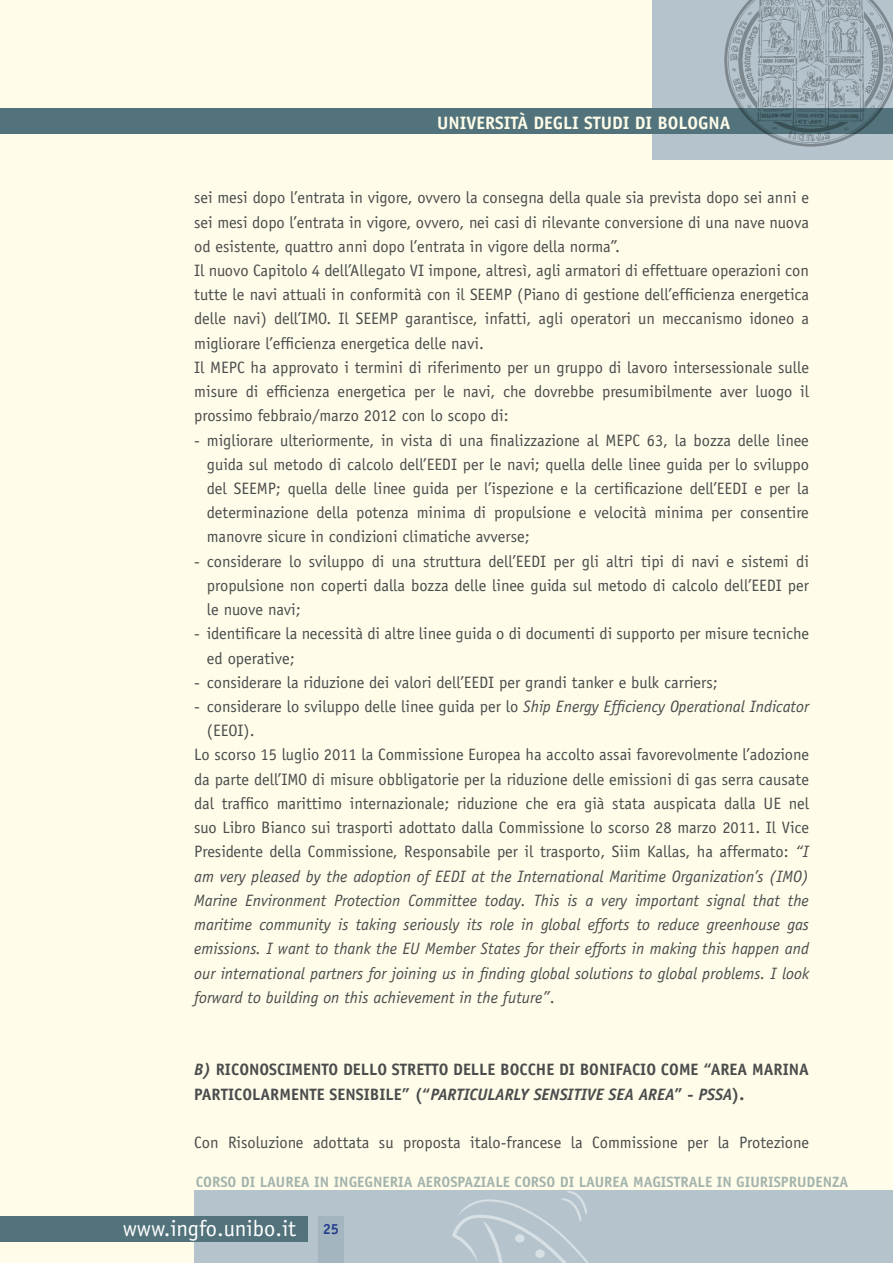
<style>
.page{position:relative;width:893px;height:1263px;background:#fffde9}
.page>*{position:absolute;margin:0;border:0;box-sizing:border-box;transform-origin:0 0}
.t1{font:22.5px "Officina Sans Std";color:#fff}
.t2{font:700 18px "Officina Sans Std";color:#fffde9}
.t3{font:16.5px/24.2px "Officina Sans Std";color:#4b4c4d}
.t4{font:italic 16.5px "Officina Sans Std";color:#4b4c4d}
.t5{font:700 16.5px/24.2px "Officina Sans Std";color:#4b4c4d}
.t6{font:italic 700 16.5px "Officina Sans Std";color:#4b4c4d}
.t7{font:700 15px "Officina Sans Std";color:#a3b5be}
.t8{font:700 14.7px "Officina Sans Std";color:#253f8e}
.s1{font-style:italic}
.s2{font-style:normal}
</style>
<div class="page">
<div style="left:194px;top:1191px;width:699px;height:72px;background:#b5c4cc"></div>
<svg style="left:452px;top:1191px;width:136px;height:72px"></svg>
<svg style="left:535px;top:1249px;width:10px;height:9px"></svg>
<div style="left:515px;top:1234px;width:10px;height:8px;background:#d7e0e4;border-radius:50%"></div>
<div style="left:652px;top:0;width:241px;height:159px;background:#b5c4cc"></div>
<div style="left:0;top:1216px;width:307px;height:26px;background:#53737c"></div>
<div style="left:318px;top:1216px;width:25px;height:47px;background:#a3b5be"></div>
<div style="left:0;top:108px;width:893px;height:26px;background:#53737c"></div>
<img style="left:724px;top:0;width:169px;height:147px">
<p class="t2" style="left:437px;top:111px;width:295px">UNIVERSITÀ DEGLI STUDI DI BOLOGNA</p>
<p class="t3" style="left:194px;top:186px;width:616px">sei mesi dopo l’entrata in vigore, ovvero la consegna della quale sia prevista dopo sei anni e sei mesi dopo l’entrata in vigore, ovvero, nei casi di rilevante conversione di una nave nuova od esistente, quattro anni dopo l’entrata in vigore della norma”.<br>Il nuovo Capitolo 4 dell’Allegato VI impone, altresì, agli armatori di effettuare operazioni con tutte le navi attuali in conformità con il SEEMP (Piano di gestione dell’efficienza energetica delle navi) dell’IMO. Il SEEMP garantisce, infatti, agli operatori un meccanismo idoneo a migliorare l’efficienza energetica delle navi.<br>Il MEPC ha approvato i termini di riferimento per un gruppo di lavoro intersessionale sulle misure di efficienza energetica per le navi, che dovrebbe presumibilmente aver luogo il prossimo febbraio/marzo 2012 con lo scopo di:</p>
<p class="t3" style="left:207px;top:428px;width:604px;text-align:justify;text-indent:-13px">- migliorare ulteriormente, in vista di una finalizzazione al MEPC 63, la bozza delle linee guida sul metodo di calcolo dell’EEDI per le navi; quella delle linee guida per lo sviluppo del SEEMP; quella delle linee guida per l’ispezione e la certificazione dell’EEDI e per la determinazione della potenza minima di propulsione e velocità minima per consentire manovre sicure in condizioni climatiche avverse;</p>
<p class="t3" style="left:207px;top:549px;width:604px;text-align:justify;text-indent:-13px">- considerare lo sviluppo di una struttura dell’EEDI per gli altri tipi di navi e sistemi di propulsione non coperti dalla bozza delle linee guida sul metodo di calcolo dell’EEDI per le nuove navi;</p>
<p class="t3" style="left:207px;top:622px;width:603px;text-indent:-13px">- identificare la necessità di altre linee guida o di documenti di supporto per misure tecniche ed operative;</p>
<p class="t3" style="left:194px;top:670px;width:525px">- considerare la riduzione dei valori dell’EEDI per grandi tanker e bulk carriers;</p>
<p class="t3" style="left:194px;top:694px;width:616px">- considerare lo sviluppo delle linee guida per lo <span class="s1">Ship Energy Efficiency Operational Indicator</span></p>
<p class="t3" style="left:207px;top:719px;width:49px">(EEOI).</p>
<p class="t3" style="left:194px;top:743px;width:616px">Lo scorso 15 luglio 2011 la Commissione Europea ha accolto assai favorevolmente l’adozione</p>
<p class="t3" style="left:194px;top:767px;width:616px">da parte dell’IMO di misure obbligatorie per la riduzione delle emissioni di gas serra causate</p>
<p class="t3" style="left:194px;top:791px;width:616px">dal traffico marittimo internazionale; riduzione che era già stata auspicata dalla UE nel</p>
<p class="t3" style="left:194px;top:815px;width:616px">suo Libro Bianco sui trasporti adottato dalla Commissione lo scorso 28 marzo 2011. Il Vice</p>
<p class="t3" style="left:194px;top:840px;width:616px">Presidente della Commissione, Responsabile per il trasporto, Siim Kallas, ha affermato: <span class="s1">“I</span></p>
<p class="t4" style="left:194px;top:866px;width:616px">am very pleased by the adoption of EEDI at the International Maritime Organization’s (IMO)</p>
<p class="t4" style="left:194px;top:891px;width:616px">Marine Environment Protection Committee today. This is a very important signal that the</p>
<p class="t4" style="left:194px;top:915px;width:616px">maritime community is taking seriously its role in global efforts to reduce greenhouse gas</p>
<p class="t4" style="left:194px;top:939px;width:616px">emissions. I want to thank the EU Member States for their efforts in making this happen and</p>
<p class="t4" style="left:194px;top:963px;width:616px">our international partners for joining us in finding global solutions to global problems. I look</p>
<p class="t4" style="left:194px;top:987px;width:362px">forward to building on this achievement in the future”<span class="s2">.</span></p>
<p class="t5" style="left:194px;top:1057px;width:616px"><span class="s1">B)</span> RICONOSCIMENTO DELLO STRETTO DELLE BOCCHE DI BONIFACIO COME “AREA MARINA<br>PARTICOLARMENTE SENSIBILE” (“<span class="s1">PARTIC</span></p>
<p class="t6" style="left:477px;top:1084px;width:20px">ULARLY</p>
<p class="t6" style="left:534px;top:1084px;width:17px">SENSITIVE</p>
<p class="t6" style="left:608px;top:1084px;width:137px">SEA AREA <span class="s2">” -</span> PSSA<span class="s2">).</span></p>
<p class="t3" style="left:194px;top:1130px;width:616px">Con Risoluzione adottata su proposta italo-francese la Commissione per la Protezione</p>
<p class="t7" style="left:196px;top:1172px;width:654px">CORSO DI LAUREA IN INGEGNERIA AEROSPAZIALE CORSO DI LAUREA MAGISTRALE IN GIURISPRUDENZA</p>
<p class="t8" style="left:323px;top:1220px;width:18px">25</p>
<h1 class="t1" style="left:123px;top:1215px;width:175px">www.ingfo.unibo.it</h1>
</div>
